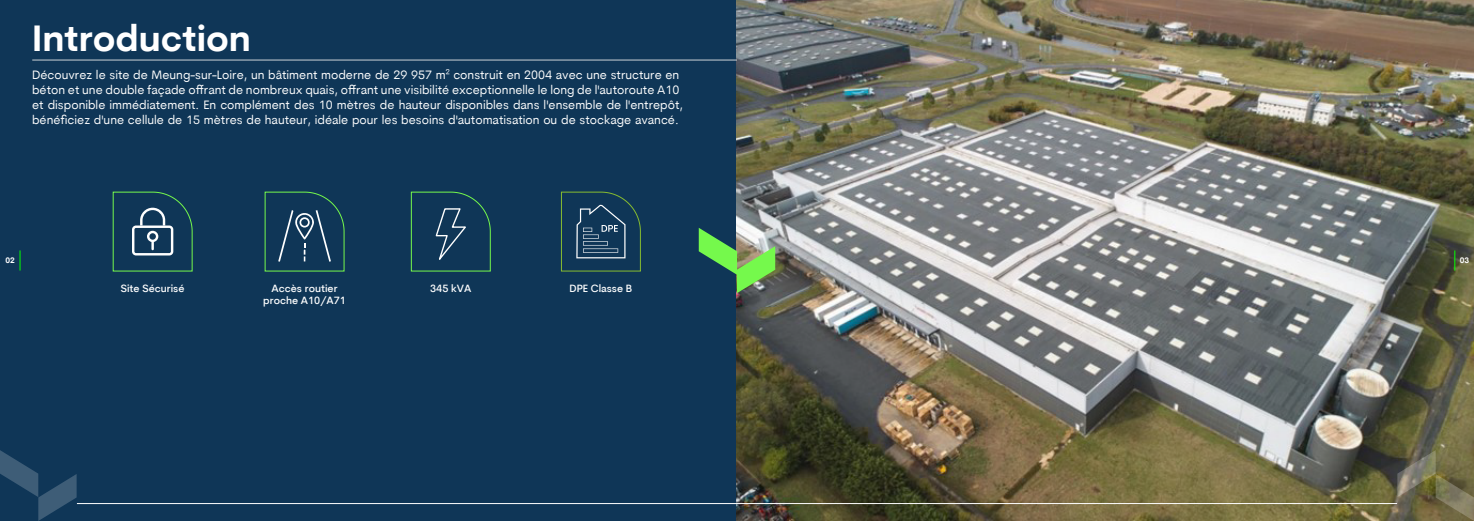
<style>
.page{position:relative;width:1474px;height:521px;background:#fff}
.page>*{position:absolute;margin:0;border:0;box-sizing:border-box;transform-origin:0 0}
.t1{font:700 36.23px "Cerebri Sans Pro";color:#fff}
.t2{font:12.25px/14.7px "Cerebri Sans Pro";color:#fff}
.t3{font:500 10.41px "Cerebri Sans Pro";color:#fff}
.t4{font:700 7.88px "Cerebri Sans Pro";color:#fff}
</style>
<div class="page">
<div style="left:0;top:0;width:897px;height:521px;background:#0f3657"></div>
<img style="left:736px;top:0;width:737px;height:520px">
<svg style="left:1397px;top:450px;width:76px;height:71px;background:#726d4e"></svg>
<svg style="left:0;top:450px;width:77px;height:71px;background:#1e4261"></svg>
<hr style="left:77px;top:503px;width:1319px;height:1px;background:#fff">
<svg style="left:698px;top:228px;width:77px;height:65px;background:#629d66"></svg>
<svg style="left:1454px;top:250px;width:1px;height:20px"></svg>
<svg style="left:20px;top:250px;width:1px;height:20px"></svg>
<hr style="left:32px;top:60px;width:705px;height:1px;background:#ccd2d6">
<svg style="left:560px;top:191px;width:81px;height:81px;background:#22485f"></svg>
<svg style="left:410px;top:191px;width:81px;height:81px;background:#1b455b"></svg>
<svg style="left:112px;top:191px;width:81px;height:81px;background:#264e63"></svg>
<svg style="left:264px;top:191px;width:81px;height:81px;background:#20495f"></svg>
<h1 class="t1" style="left:32px;top:12px;width:220px">Introduction</h1>
<p class="t2" style="left:32px;top:67px;width:652px">Découvrez le site de Meung-sur-Loire, un bâtiment moderne de 29 957 m² construit en 2004 avec une structure en béton et une double façade offrant de nombreux quais, offrant une visibilité exceptionnelle le long de l'autoroute A10 et disponible immédiatement. En complément des 10 mètres de hauteur disponibles dans l'ensemble de l'entrepôt, bénéficiez d'une cellule de 15 mètres de hauteur, idéale pour les besoins d'automatisation ou de stockage avancé.</p>
<p class="t4" style="left:5px;top:255px;width:11px">02</p>
<p class="t4" style="left:1459px;top:255px;width:11px">03</p>
<p class="t3" style="left:121px;top:281px;width:65px">Site Sécurisé</p>
<p class="t3" style="left:271px;top:281px;width:67px">Accès routier</p>
<p class="t3" style="left:430px;top:281px;width:43px">345 kVA</p>
<p class="t3" style="left:569px;top:281px;width:64px">DPE Classe B</p>
<p class="t3" style="left:263px;top:293px;width:84px">proche A10/A71</p>
</div>
